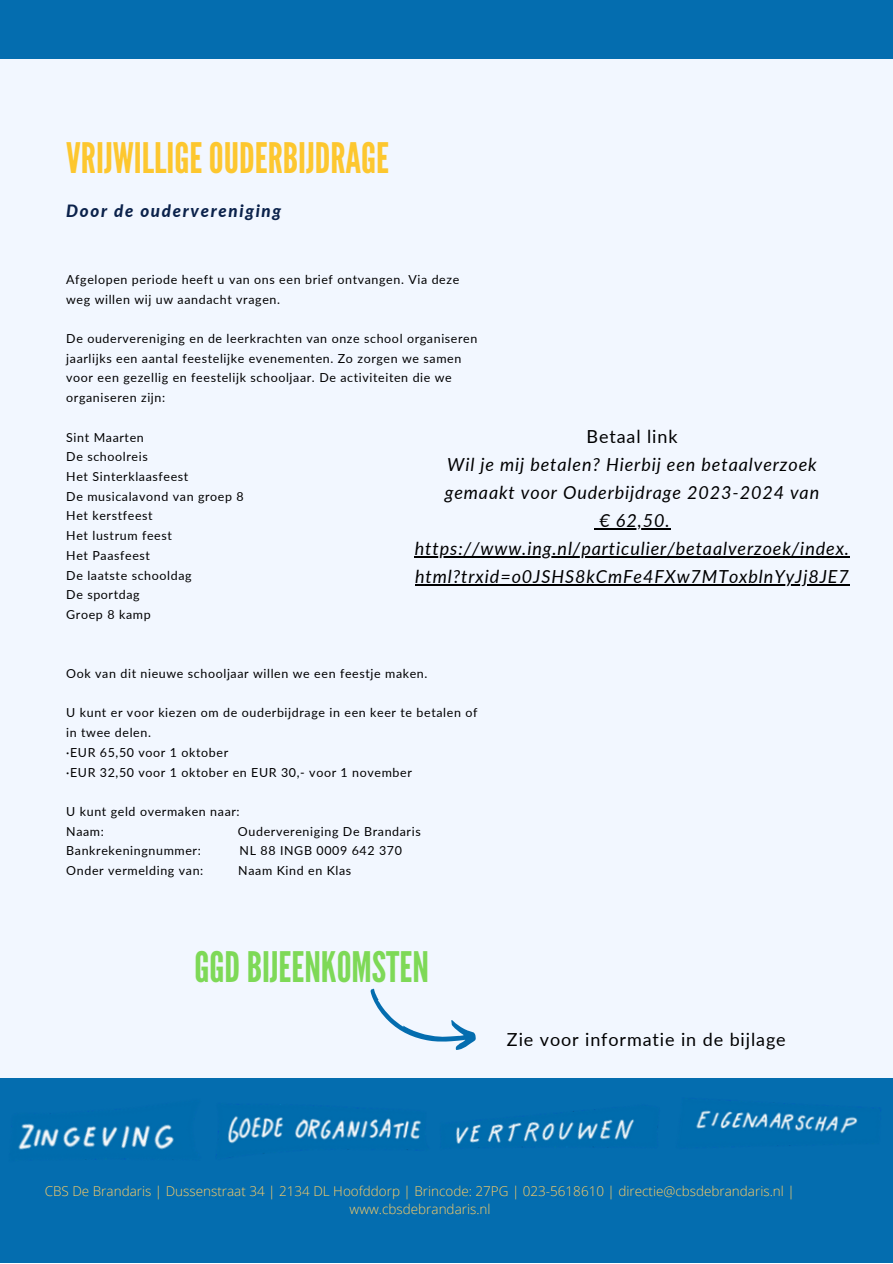
<style>
.page{position:relative;width:893px;height:1264px;background:#fff}
.page>*{position:absolute;margin:0;border:0;box-sizing:border-box;transform-origin:0 0}
.t1{font:42px "League Gothic";color:#fdc72f}
.t2{font:42px "League Gothic";color:#7ed957}
.t3{font:italic 18px/28px "Lato";letter-spacing:.05em;color:#000}
.t4{font:18px "Lato";letter-spacing:.05em;color:#000}
.t5{font:italic 800 16.95px "Lato";letter-spacing:.1em;color:#0b224b}
.t6{font:300 13.5px/18px "Open Sans";color:#fecd65;text-align:center}
.t7{font:12.45px/19.6px "Lato";letter-spacing:.05em;color:#000}
</style>
<div class="page">
<div style="left:0;top:0;width:892px;height:1262px;background:#f2f7ff"></div>
<div style="left:0;top:0;width:892px;height:58px;background:#046daf"></div>
<div style="left:0;top:1077px;width:892px;height:185px;background:#046daf"></div>
<img style="left:0;top:1077px;width:174px;height:83px">
<img style="left:464px;top:1077px;width:206px;height:71px">
<img style="left:174px;top:1077px;width:290px;height:81px">
<img style="left:670px;top:1077px;width:222px;height:69px">
<svg style="left:370px;top:988px;width:106px;height:62px"></svg>
<hr style="left:599px;top:528px;width:71px;height:1px;background:#000">
<hr style="left:415px;top:556px;width:435px;height:1px;background:#000">
<hr style="left:415px;top:584px;width:434px;height:1px;background:#000">
<p class="t1" style="left:66px;top:133px;width:324px">VRIJWILLIGEOUDERBIJDRAGE</p>
<p class="t5" style="left:66px;top:201px;width:216px">Door de oudervereniging</p>
<p class="t7" style="left:66px;top:269px;width:394px">Afgelopen periode heeft u van ons een brief ontvangen. Via deze weg willen wij uw aandacht vragen.</p>
<p class="t7" style="left:66px;top:328px;width:412px">De oudervereniging en de leerkrachten van onze school organiseren jaarlijks een aantal feestelijke evenementen. Zo zorgen we samen voor een gezellig en feestelijk schooljaar. De activiteiten die we organiseren zijn:</p>
<p class="t7" style="left:66px;top:427px;width:79px">Sint Maarten</p>
<p class="t7" style="left:66px;top:446px;width:83px">De schoolreis</p>
<p class="t7" style="left:66px;top:466px;width:124px">Het Sinterklaasfeest</p>
<p class="t7" style="left:66px;top:486px;width:179px">De musicalavond van groep 8</p>
<p class="t7" style="left:66px;top:506px;width:88px">Het kerstfeest</p>
<p class="t7" style="left:66px;top:525px;width:107px">Het lustrum feest</p>
<p class="t7" style="left:66px;top:545px;width:85px">Het Paasfeest</p>
<p class="t7" style="left:66px;top:565px;width:127px">De laatste schooldag</p>
<p class="t7" style="left:66px;top:584px;width:75px">De sportdag</p>
<p class="t7" style="left:66px;top:604px;width:86px">Groep 8 kamp</p>
<p class="t4" style="left:586px;top:425px;width:93px">Betaal link</p>
<p class="t3" style="left:444px;top:449px;width:376px">Wil je mij betalen? Hierbij een betaalverzoek gemaakt voor Ouderbijdrage 2023-2024 van</p>
<p class="t3" style="left:415px;top:506px;width:436px;text-align:center">€ 62,50. https://www.ing.nl/particulier/betaalverzoek/index. html?trxid=o0JSHS8kCmFe4FXw7MToxblnYyJj8JE7</p>
<p class="t7" style="left:66px;top:663px;width:362px">Ook van dit nieuwe schooljaar willen we een feestje maken.</p>
<p class="t7" style="left:66px;top:702px;width:412px">U kunt er voor kiezen om de ouderbijdrage in een keer te betalen of in twee delen.</p>
<p class="t7" style="left:66px;top:742px;width:163px">·EUR 65,50 voor 1 oktober</p>
<p class="t7" style="left:66px;top:762px;width:347px">·EUR 32,50 voor 1 oktober en EUR 30,- voor 1 november</p>
<p class="t7" style="left:66px;top:801px;width:175px">U kunt geld overmaken naar:</p>
<p class="t7" style="left:66px;top:821px;width:39px">Naam:</p>
<p class="t7" style="left:238px;top:821px;width:184px">Oudervereniging De Brandaris</p>
<p class="t7" style="left:66px;top:840px;width:136px">Bankrekeningnummer:</p>
<p class="t7" style="left:239px;top:840px;width:164px">NL 88 INGB 0009 642 370</p>
<p class="t7" style="left:66px;top:860px;width:139px">Onder vermelding van:</p>
<p class="t7" style="left:238px;top:860px;width:114px">Naam Kind en Klas</p>
<p class="t2" style="left:194px;top:942px;width:236px">GGDBIJEENKOMSTEN</p>
<p class="t4" style="left:507px;top:1028px;width:280px">Zie voor informatie in de bijlage</p>
<p class="t6" style="left:45px;top:1181px;width:751px">CBS De Brandaris | Dussenstraat 34 | 2134 DL Hoofddorp | Brincode: 27PG | 023-5618610 | directie@cbsdebrandaris.nl | www.cbsdebrandaris.nl</p>
</div>
